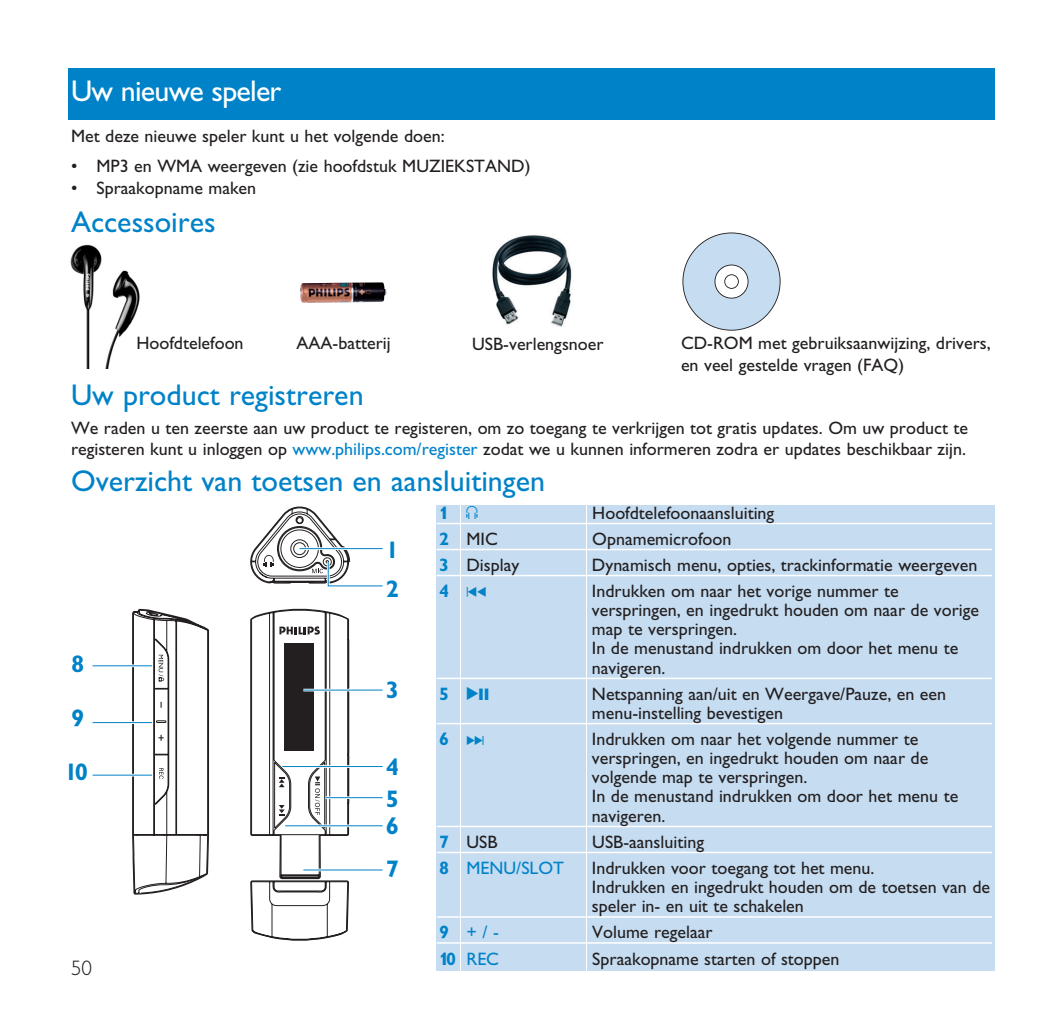
<style>
.page{position:relative;width:1063px;height:1021px;background:#fff}
.page>*{position:absolute;margin:0;border:0;box-sizing:border-box;transform-origin:0 0}
.t1{font:30px "Gill Alt One";color:#0082c8}
.t2{font:30px "Gill Alt One";letter-spacing:-.025em;color:#fff}
.t3{font:700 24px/39.3px "Gill Sans Std";color:#0082c8}
.t4{font:300 21px "Gill Alt One";color:#231f20}
.t5{font:18px/19.2px "Gill Alt One";color:#231f20}
.t6{font:18px "Gill Alt One";color:#0082c8}
.t7{font:18px "Audio Four 4";color:#0082c8}
.t8{font:700 18px "Gill Alt One";color:#0082c8}
.s1{color:#0082c8}
.s2{font-family:"Audio Six 6";font-weight:400}
.s3{font-weight:700;color:#0082c8}
.s4{font-family:"Gill Alt One";font-weight:700}
.s5{font-family:"Audio Four 4";font-weight:400}
.s6{font-weight:700}
</style>
<div class="page">
<img style="left:70px;top:244px;width:70px;height:124px">
<div style="left:68px;top:69px;width:927px;height:51px;background:#0082c8"></div>
<img style="left:300px;top:282px;width:87px;height:21px">
<svg style="left:257px;top:506px;width:86px;height:40px"></svg>
<svg style="left:132px;top:800px;width:77px;height:95px"></svg>
<svg style="left:250px;top:800px;width:100px;height:140px"></svg>
<hr style="left:285px;top:824px;width:98px;height:3px;background:#fff">
<hr style="left:303px;top:868px;width:80px;height:3px;background:#fff">
<svg style="left:92px;top:547px;width:291px;height:251px"></svg>
<hr style="left:282px;top:766px;width:101px;height:1px;background:#0082c8">
<hr style="left:285px;top:825px;width:98px;height:1px;background:#0082c8">
<hr style="left:303px;top:869px;width:80px;height:1px;background:#0082c8">
<div style="left:461px;top:505px;width:125px;height:465px;background:#c5dcf1"></div>
<div style="left:436px;top:505px;width:23px;height:465px;background:#c5dcf1"></div>
<div style="left:588px;top:505px;width:407px;height:465px;background:#c5dcf1"></div>
<hr style="left:437px;top:522px;width:555px;height:2px;background:#fff">
<hr style="left:437px;top:548px;width:555px;height:2px;background:#fff">
<hr style="left:437px;top:575px;width:555px;height:1px;background:#fff">
<hr style="left:437px;top:677px;width:555px;height:2px;background:#fff">
<hr style="left:437px;top:723px;width:555px;height:1px;background:#fff">
<hr style="left:437px;top:825px;width:555px;height:2px;background:#fff">
<hr style="left:437px;top:851px;width:555px;height:2px;background:#fff">
<hr style="left:437px;top:916px;width:555px;height:1px;background:#fff">
<hr style="left:437px;top:942px;width:555px;height:1px;background:#fff">
<div style="left:683px;top:233px;width:97px;height:97px;background:#c5dcf1;border-radius:50%"></div>
<div style="left:682px;top:232px;width:99px;height:98px;border:2px solid #231f20;border-radius:50%"></div>
<div style="left:715px;top:265px;width:33px;height:33px;background:#fff;border-radius:50%"></div>
<div style="left:715px;top:264px;width:34px;height:34px;border:2px solid #231f20;border-radius:50%"></div>
<div style="left:724px;top:274px;width:15px;height:15px;border:2px solid #231f20;border-radius:50%"></div>
<img style="left:492px;top:235px;width:80px;height:92px">
<h1 class="t2" style="left:71px;top:80px;width:212px">Uw nieuwe speler</h1>
<p class="t5" style="left:71px;top:128px;width:375px">Met deze nieuwe speler kunt u het volgende doen:</p>
<p class="t5" style="left:71px;top:158px;width:461px">• MP3 en WMA weergeven (zie hoofdstuk MUZIEKSTAND)</p>
<p class="t5" style="left:71px;top:180px;width:187px">• Spraakopname maken</p>
<h1 class="t1" style="left:71px;top:211px;width:146px">Accessoires</h1>
<p class="t5" style="left:136px;top:335px;width:109px">Hoofdtelefoon</p>
<p class="t5" style="left:297px;top:336px;width:96px">AAA-batterij</p>
<p class="t5" style="left:681px;top:334px;width:311px;line-height:21.6px">CD-ROM met gebruiksaanwijzing, drivers, en veel gestelde vragen (FAQ)</p>
<p class="t5" style="left:472px;top:336px;width:133px">USB-verlengsnoer</p>
<h1 class="t1" style="left:71px;top:384px;width:294px">Uw product registreren</h1>
<p class="t5" style="left:71px;top:420px;width:899px;line-height:20.7px">We raden u ten zeerste aan uw product te registeren, om zo toegang te verkrijgen tot gratis updates. Om uw product te registeren kunt u inloggen op <span class="s1">www.philips.com/register</span> zodat we u kunnen informeren zodra er updates beschikbaar zijn.</p>
<h1 class="t1" style="left:71px;top:470px;width:476px">Overzicht van toetsen en aansluitingen</h1>
<p class="t8" style="left:439px;top:506px;width:41px">1 <span class="s2">p</span></p>
<p class="t5" style="left:592px;top:505px;width:183px">Hoofdtelefoonaansluiting</p>
<p class="t5" style="left:439px;top:531px;width:60px"><span class="s3">2</span> MIC</p>
<p class="t5" style="left:592px;top:531px;width:141px">Opnamemicrofoon</p>
<p class="t5" style="left:439px;top:557px;width:82px"><span class="s3">3</span> Display</p>
<p class="t5" style="left:592px;top:557px;width:387px">Dynamisch menu, opties, trackinformatie weergeven</p>
<p class="t7" style="left:439px;top:583px;width:49px"><span class="s4">4</span> J(</p>
<p class="t5" style="left:592px;top:583px;width:389px">Indrukken om naar het vorige nummer te verspringen, en ingedrukt houden om naar de vorige map te verspringen.<br>In de menustand indrukken om door het menu te navigeren.</p>
<p class="t7" style="left:439px;top:686px;width:51px"><span class="s4">5</span> 2;</p>
<p class="t5" style="left:592px;top:685px;width:356px">Netspanning aan/uit en Weergave/Pauze, en een menu-instelling bevestigen</p>
<p class="t8" style="left:439px;top:732px;width:46px">6 <span class="s5">§</span></p>
<p class="t5" style="left:592px;top:731px;width:368px">Indrukken om naar het volgende nummer te verspringen, en ingedrukt houden om naar de volgende map te verspringen.<br>In de menustand indrukken om door het menu te navigeren.</p>
<p class="t5" style="left:439px;top:833px;width:60px"><span class="s3">7</span> USB</p>
<p class="t5" style="left:592px;top:833px;width:113px">USB-aansluiting</p>
<p class="t6" style="left:439px;top:861px;width:126px"><span class="s6">8</span> MENU/SLOT</p>
<p class="t5" style="left:592px;top:859px;width:400px">Indrukken voor toegang tot het menu.<br>Indrukken en ingedrukt houden om de toetsen van de speler in- en uit te schakelen</p>
<p class="t6" style="left:439px;top:925px;width:61px"><span class="s6">9</span> + / -</p>
<p class="t5" style="left:592px;top:924px;width:122px">Volume regelaar</p>
<p class="t6" style="left:439px;top:952px;width:61px"><span class="s6">10</span> REC</p>
<p class="t5" style="left:592px;top:951px;width:249px">Spraakopname starten of stoppen</p>
<h2 class="t3" style="left:386px;top:532px;width:15px">1<br>2</h2>
<h2 class="t3" style="left:71px;top:647px;width:15px">8</h2>
<h2 class="t3" style="left:71px;top:701px;width:15px">9</h2>
<h2 class="t3" style="left:64px;top:755px;width:25px">10</h2>
<h2 class="t3" style="left:386px;top:673px;width:15px">3</h2>
<h2 class="t3" style="left:386px;top:753px;width:15px;line-height:32.1px">4<br>5</h2>
<h2 class="t3" style="left:386px;top:807px;width:15px;line-height:42.6px">6<br>7</h2>
<p class="t4" style="left:71px;top:960px;width:22px">50</p>
</div>
